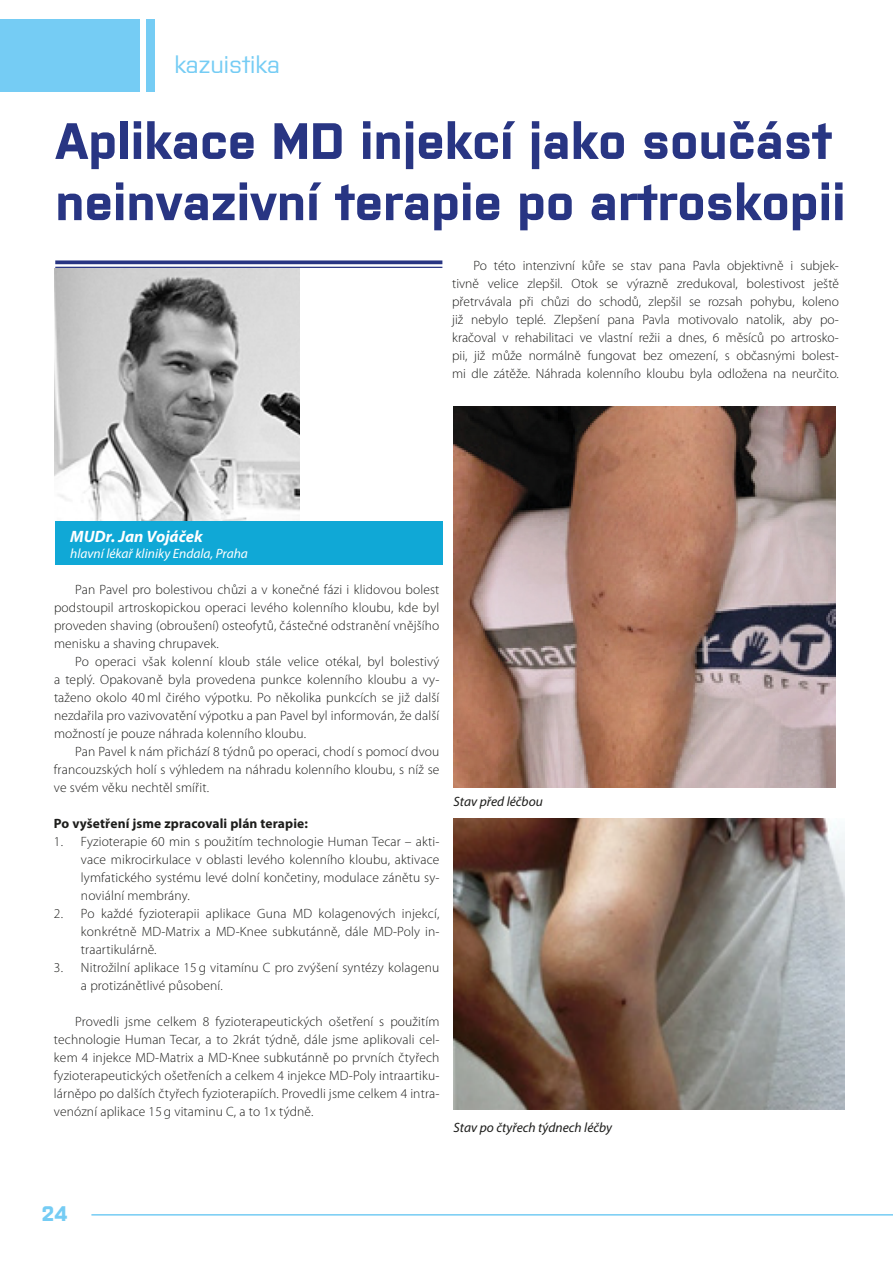
<style>
.page{position:relative;width:893px;height:1263px;background:#fff}
.page>*{position:absolute;margin:0;border:0;box-sizing:border-box;transform-origin:0 0}
.t1{font:700 51px/61.2px "Purista";color:#283583}
.t2{font:500 24px "Purista";color:#75ccf4}
.t3{font:700 21px "Purista";color:#75ccf4}
.t4{font:italic 700 16.5px "Myriad Pro";color:#fff}
.t5{font:300 13.5px/18px "Myriad Pro";letter-spacing:.01em;color:#1d1d1b;text-align:justify}
.t6{font:italic 13.5px "Myriad Pro";color:#1d1d1b}
.t7{font:700 13.5px "Myriad Pro";letter-spacing:.01em;color:#1d1d1b}
.t8{font:italic 13.5px "Myriad Pro";color:#fff}
</style>
<div class="page">
<div style="left:0;top:19px;width:140px;height:72px;background:#75ccf4"></div>
<div style="left:147px;top:19px;width:8px;height:72px;background:#75ccf4"></div>
<hr style="left:91px;top:1214px;width:802px;height:1px;background:#75ccf4">
<div style="left:55px;top:521px;width:387px;height:43px;background:#10a8d6"></div>
<svg style="left:55px;top:260px;width:387px;height:4px;background:#414c91"></svg>
<hr style="left:55px;top:267px;width:387px;height:1px;background:#283583">
<img style="left:453px;top:406px;width:383px;height:381px">
<img style="left:453px;top:819px;width:392px;height:291px">
<img style="left:54px;top:268px;width:246px;height:253px">
<h2 class="t2" style="left:174px;top:47px;width:107px">kazuistika</h2>
<h1 class="t1" style="left:55px;top:106px;width:792px">Aplikace MD injekcí jako součást neinvazivní terapie po artroskopii</h1>
<p class="t5" style="left:452px;top:257px;width:388px;text-indent:21px">Po této intenzivní kůře se stav pana Pavla objektivně i subjek&shy;tivně velice zlepšil. Otok se výrazně zredukoval, bolestivost ještě přetrvávala při chůzi do schodů, zlepšil se rozsah pohybu, koleno již nebylo teplé. Zlepšení pana Pavla motivovalo natolik, aby po&shy;kračoval v rehabilitaci ve vlastní režii a dnes, 6 měsíců po artrosko&shy;pii, již může normálně fungovat bez omezení, s občasnými bolest&shy;mi dle zátěže. Náhrada kolenního kloubu byla odložena na neurčito.</p>
<p class="t4" style="left:70px;top:527px;width:134px">MUDr. Jan Vojáček</p>
<p class="t8" style="left:70px;top:545px;width:179px">hlavní lékař kliniky Endala, Praha</p>
<p class="t5" style="left:54px;top:581px;width:387px;text-indent:21px">Pan Pavel pro bolestivou chůzi a v konečné fázi i klidovou bolest podstoupil artroskopickou operaci levého kolenního kloubu, kde byl proveden shaving (obroušení) osteofytů, částečné odstranění vnějšího menisku a shaving chrupavek.</p>
<p class="t5" style="left:54px;top:653px;width:387px;text-indent:21px">Po operaci však kolenní kloub stále velice otékal, byl bolestivý a teplý. Opakovaně byla provedena punkce kolenního kloubu a vy&shy;taženo okolo 40 ml čirého výpotku. Po několika punkcích se již další nezdařila pro vazivovatění výpotku a pan Pavel byl informován, že další možností je pouze náhrada kolenního kloubu.</p>
<p class="t5" style="left:54px;top:743px;width:387px;text-indent:21px">Pan Pavel k nám přichází 8 týdnů po operaci, chodí s pomocí dvou francouzských holí s výhledem na náhradu kolenního kloubu, s níž se ve svém věku nechtěl smířit.</p>
<p class="t7" style="left:54px;top:815px;width:256px">Po vyšetření jsme zpracovali plán terapie:</p>
<p class="t5" style="left:81px;top:833px;width:360px;text-indent:-27px">1. Fyzioterapie 60 min s použitím technologie Human Tecar – akti&shy;vace mikrocirkulace v oblasti levého kolenního kloubu, aktivace lymfatického systému levé dolní končetiny, modulace zánětu sy&shy;noviální membrány.</p>
<p class="t5" style="left:81px;top:905px;width:360px;text-indent:-27px">2. Po každé fyzioterapii aplikace Guna MD kolagenových injekcí, konkrétně MD-Matrix a MD-Knee subkutánně, dále MD-Poly in&shy;traartikulárně.</p>
<p class="t5" style="left:81px;top:959px;width:360px;text-indent:-27px">3. Nitrožilní aplikace 15 g vitamínu C pro zvýšení syntézy kolagenu a protizánětlivé působení.</p>
<p class="t5" style="left:54px;top:1013px;width:387px;text-indent:21px">Provedli jsme celkem 8 fyzioterapeutických ošetření s použitím technologie Human Tecar, a to 2krát týdně, dále jsme aplikovali cel&shy;kem 4 injekce MD-Matrix a MD-Knee subkutánně po prvních čtyřech fyzioterapeutických ošetřeních a celkem 4 injekce MD-Poly intraartiku&shy;lárněpo po dalších čtyřech fyzioterapiích. Provedli jsme celkem 4 intra&shy;venózní aplikace 15 g vitaminu C, a to 1x týdně.</p>
<p class="t6" style="left:454px;top:793px;width:91px">Stav před léčbou</p>
<p class="t6" style="left:454px;top:1119px;width:160px">Stav po čtyřech týdnech léčby</p>
<h3 class="t3" style="left:42px;top:1198px;width:27px">24</h3>
</div>
